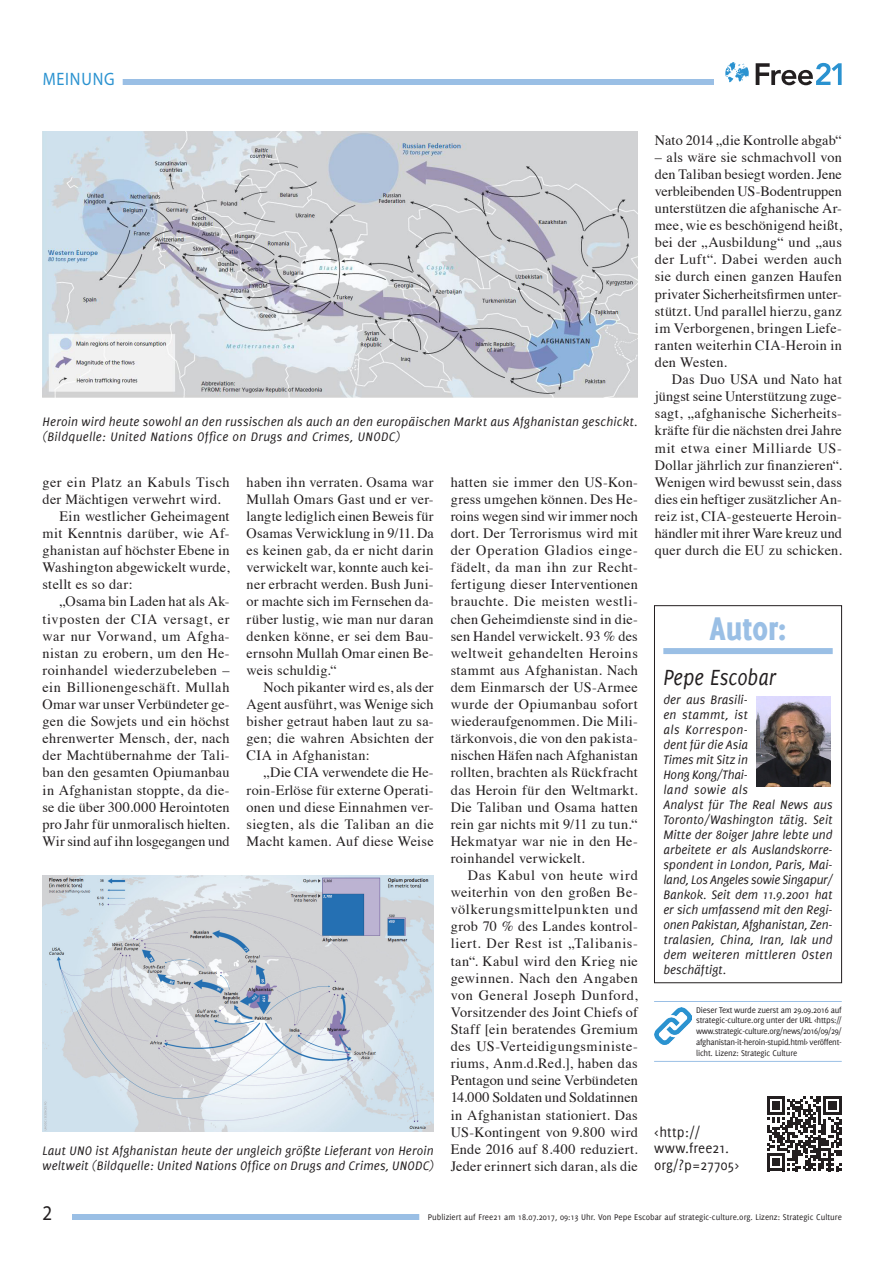
<style>
.page{position:relative;width:893px;height:1263px;background:#fff}
.page>*{position:absolute;margin:0;border:0;box-sizing:border-box;transform-origin:0 0}
.Quelle__Headline__Li{font:800 36px "Delicious";color:#9abfe5;scale:.89 1}
.Autor__Name__Autoren{font:italic 24px "Delicious";letter-spacing:-.005em;color:#231f20;scale:.89 1}
.t1{font:21px "Myriad Pro";color:#231f20;scale:.9 1}
.Seitenrubrik{font:18px "Myriad Pro";letter-spacing:.05em;color:#2a92d0;scale:.9 1}
.t2{font:15px/16.5px "Delicious";color:#231f20}
.t3{font:14.25px/17.1px "Times";letter-spacing:.02em;color:#231f20;text-align:justify}
.Autor__Beschreibung{font:italic 13.5px/15px "Delicious";color:#231f20}
.Bildunterschrift{font:italic 13.5px/15px "Delicious";letter-spacing:.015em;color:#231f20}
.Link-Original{font:9px/10.8px "Delicious";letter-spacing:-.02em;color:#231f20;text-align:justify}
.Statuszeile_Deliciou{font:9px "Delicious";color:#231f20}
</style>
<div class="page">
<div style="left:72px;top:1214px;width:766px;height:6px;background:#9abfe5"></div>
<div style="left:43px;top:79px;width:671px;height:6px;background:#9abfe5"></div>
<div style="left:419px;top:1212px;width:431px;height:12px;background:#fff"></div>
<div style="left:34px;top:74px;width:89px;height:15px;background:#fff"></div>
<svg style="left:756px;top:63px;width:86px;height:22px"></svg>
<svg style="left:725px;top:62px;width:24px;height:20px"></svg>
<img style="left:43px;top:875px;width:391px;height:257px">
<img style="left:43px;top:132px;width:595px;height:265px">
<svg style="left:767px;top:1096px;width:74px;height:75px"></svg>
<div style="left:663px;top:648px;width:170px;height:6px;background:#9abfe5"></div>
<div style="left:654px;top:605px;width:188px;height:378px;border:1px solid #231f20"></div>
<img style="left:756px;top:696px;width:75px;height:90px">
<hr style="left:654px;top:1001px;width:188px;height:1px;background:#9abfe5">
<hr style="left:654px;top:1061px;width:188px;height:1px;background:#9abfe5">
<img style="left:654px;top:1007px;width:38px;height:38px">
<p class="Seitenrubrik" style="left:43px;top:68px;width:81px">MEINUNG</p>
<p class="Bildunterschrift" style="left:43px;top:414px;width:597px">Heroin wird heute sowohl an den russischen als auch an den europäischen Markt aus Afghanistan geschickt. (Bildquelle: United Nations Office on Drugs and Crimes, UNODC)</p>
<p class="t3" style="left:43px;top:472px;width:189px">ger ein Platz an Kabuls Tisch der Mächtigen verwehrt wird.</p>
<p class="t3" style="left:43px;top:506px;width:189px;text-indent:17px">Ein westlicher Geheimagent mit Kenntnis darüber, wie Af&shy;ghanistan auf höchster Ebene in Washington abgewickelt wurde, stellt es so dar:</p>
<p class="t3" style="left:43px;top:592px;width:189px;text-indent:17px">„Osama bin Laden hat als Ak&shy;tivposten der CIA versagt, er war nur Vorwand, um Afgha&shy;nistan zu erobern, um den He&shy;roinhandel wiederzubeleben – ein Billionengeschäft. Mullah Omar war unser Verbündeter ge&shy;gen die Sowjets und ein höchst ehrenwerter Mensch, der, nach der Machtübernahme der Tali&shy;ban den gesamten Opiumanbau in Afghanistan stoppte, da die&shy;se die über 300.000 Herointoten pro Jahr für unmoralisch hielten.<br>Wir sind auf ihn losgegangen und</p>
<p class="t3" style="left:247px;top:472px;width:189px">haben ihn verraten. Osama war Mullah Omars Gast und er ver&shy;langte lediglich einen Beweis für Osamas Verwicklung in 9/11. Da es keinen gab, da er nicht darin verwickelt war, konnte auch kei&shy;ner erbracht werden. Bush Juni&shy;or machte sich im Fernsehen da&shy;rüber lustig, wie man nur daran denken könne, er sei dem Bau&shy;ernsohn Mullah Omar einen Be&shy;weis schuldig.“</p>
<p class="t3" style="left:247px;top:677px;width:189px;text-indent:17px">Noch pikanter wird es, als der Agent ausführt, was Wenige sich bisher getraut haben laut zu sa&shy;gen; die wahren Absichten der CIA in Afghanistan:</p>
<p class="t3" style="left:247px;top:763px;width:189px;text-indent:17px">„Die CIA verwendete die He&shy;roin-Erlöse für externe Operati&shy;onen und diese Einnahmen ver&shy;siegten, als die Taliban an die Macht kamen. Auf diese Weise</p>
<p class="Bildunterschrift" style="left:43px;top:1143px;width:393px">Laut UNO ist Afghanistan heute der ungleich größte Lieferant von Heroin weltweit (Bildquelle: United Nations Office on Drugs and Crimes, UNODC)</p>
<p class="t3" style="left:451px;top:472px;width:189px">hatten sie immer den US-Kon&shy;gress umgehen können. Des He&shy;roins wegen sind wir immer noch dort. Der Terrorismus wird mit der Operation Gladios einge&shy;fädelt, da man ihn zur Recht&shy;fertigung dieser Interventionen brauchte. Die meisten westli&shy;chen Geheimdienste sind in die&shy;sen Handel verwickelt. 93 % des weltweit gehandelten Heroins stammt aus Afghanistan. Nach dem Einmarsch der US-Armee wurde der Opiumanbau sofort wiederaufgenommen. Die Mili&shy;tärkonvois, die von den pakista&shy;nischen Häfen nach Afghanistan rollten, brachten als Rückfracht das Heroin für den Weltmarkt.<br>Die Taliban und Osama hatten rein gar nichts mit 9/11 zu tun.“ Hekmatyar war nie in den He&shy;roinhandel verwickelt.</p>
<p class="t3" style="left:451px;top:865px;width:189px;text-indent:17px">Das Kabul von heute wird weiterhin von den großen Be&shy;völkerungsmittelpunkten und grob 70 % des Landes kontrol&shy;liert. Der Rest ist „Talibanis&shy;tan“. Kabul wird den Krieg nie gewinnen. Nach den Angaben von General Joseph Dunford, Vorsitzender des Joint Chiefs of Staff [ein beratendes Gremium des US-Verteidigungsministe&shy;riums, Anm.d.Red.], haben das Pentagon und seine Verbündeten 14.000 Soldaten und Soldatinnen in Afghanistan stationiert. Das US-Kontingent von 9.800 wird Ende 2016 auf 8.400 reduziert.<br>Jeder erinnert sich daran, als die</p>
<p class="t3" style="left:655px;top:130px;width:189px">Nato 2014 „die Kontrolle abgab“</p>
<p class="t3" style="left:655px;top:147px;width:189px">– als wäre sie schmachvoll von den Taliban besiegt worden. Jene verbleibenden US-Bodentruppen unterstützen die afghanische Ar&shy;mee, wie es beschönigend heißt, bei der „Ausbildung“ und „aus der Luft“. Dabei werden auch sie durch einen ganzen Haufen privater Sicherheitsfirmen unter&shy;stützt. Und parallel hierzu, ganz im Verborgenen, bringen Liefe&shy;ranten weiterhin CIA-Heroin in den Westen.</p>
<p class="t3" style="left:655px;top:370px;width:189px;text-indent:17px">Das Duo USA und Nato hat jüngst seine Unterstützung zuge&shy;sagt, „afghanische Sicherheits&shy;kräfte für die nächsten drei Jahre mit etwa einer Milliarde US-Dollar jährlich zur finanzieren“.<br>Wenigen wird bewusst sein, dass dies ein heftiger zusätzlicher An&shy;reiz ist, CIA-gesteuerte Heroin&shy;händler mit ihrer Ware kreuz und quer durch die EU zu schicken.</p>
<p class="Quelle__Headline__Li" style="left:710px;top:607px;width:88px">Autor:</p>
<p class="Autor__Name__Autoren" style="left:663px;top:663px;width:128px">Pepe Escobar</p>
<p class="Autor__Beschreibung" style="left:663px;top:692px;width:171px">der aus Brasili-<br>en stammt, ist<br>als Korrespon-<br>dent für die Asia<br>Times mit Sitz in<br>Hong Kong/Thai-<br>land sowie als<br>Analyst für The Real News aus<br>Toronto/Washington tätig. Seit<br>Mitte der 80iger Jahre lebte und arbeitete er als Auslandskorre&shy;spondent in London, Paris, Mai&shy;land, Los Angeles sowie Singapur/<br>Bankok. Seit dem 11.9.2001 hat er sich umfassend mit den Regi&shy;onen Pakistan, Afghanistan, Zen&shy;tralasien, China, Iran, Iak und dem weiteren mittleren Osten beschäftigt.</p>
<p class="Link-Original" style="left:696px;top:1004px;width:147px">Dieser Text wurde zuerst am 29.09.2016 auf strategic-culture.org unter der URL &lt;https:// www.strategic-culture.org/news/2016/09/29/ afghanistan-it-heroin-stupid.html&gt; veröffent&shy;licht. Lizenz: Strategic Culture</p>
<p class="t2" style="left:654px;top:1123px;width:87px">&lt;http:// www.free21. org/?p=27705&gt;</p>
<p class="t1" style="left:43px;top:1200px;width:12px">2</p>
<p class="Statuszeile_Deliciou" style="left:428px;top:1212px;width:416px">Publiziert auf Free21 am 18.07.2017, 09:13 Uhr. Von Pepe Escobar auf strategic-culture.org. Lizenz: Strategic Culture</p>
</div>
